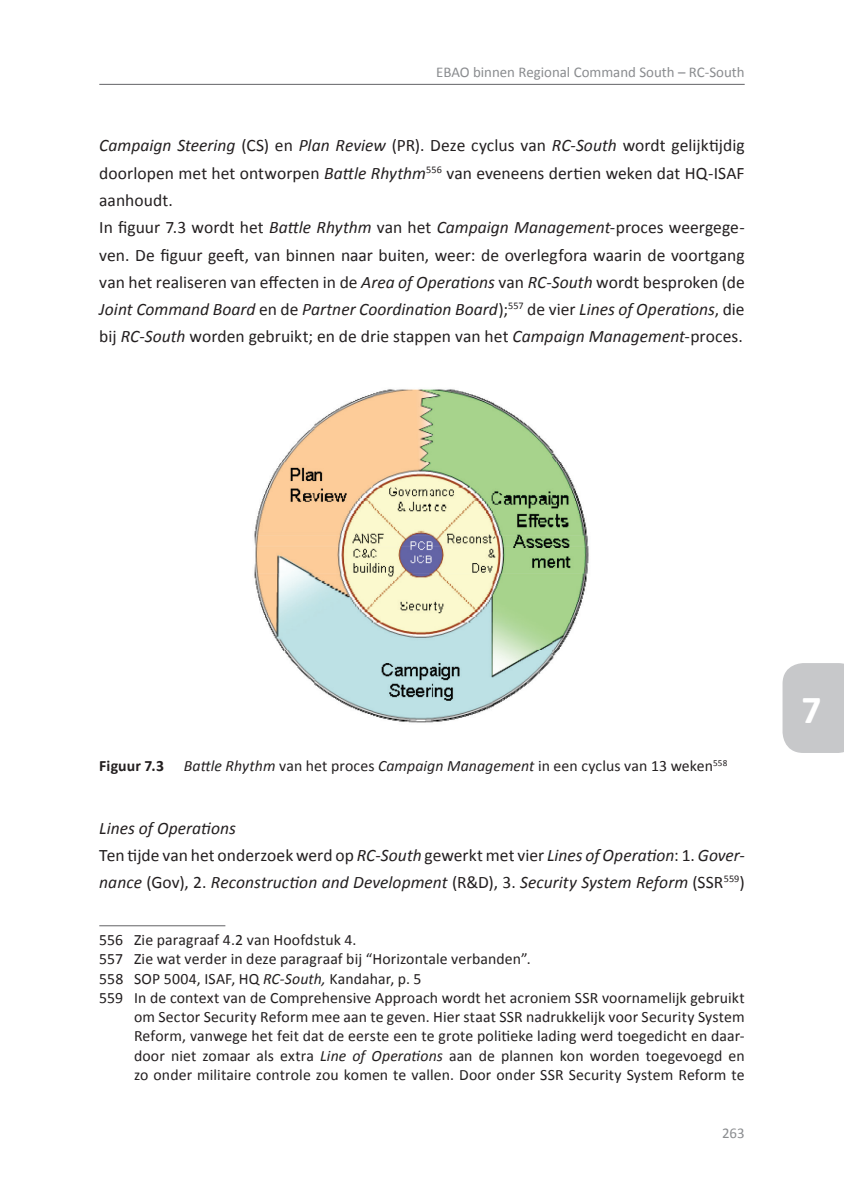
<style>
.page{position:relative;width:844px;height:1191px;background:#fff}
.page>*{position:absolute;margin:0;border:0;box-sizing:border-box;transform-origin:0 0}
.t1{font:700 39.73px "Calibri";color:#fff}
.t2{font:17.5px/27.3px "Calibri";letter-spacing:.005em;color:#231f20}
.t3{font:italic 17.5px/27.3px "Calibri";color:#231f20}
.t4{font:15.75px "Calibri";letter-spacing:.005em;color:#231f20}
.t5{font:14.88px "Calibri";color:#8a8c8f}
.s1{font-style:italic}
.s2{font-weight:700}
.s3{font-style:normal}
</style>
<div class="page">
<div style="left:782px;top:663px;width:61px;height:90px;background:#c7c8ca"></div>
<hr style="left:99px;top:84px;width:645px;height:1px;background:#636366">
<img style="left:254px;top:389px;width:335px;height:334px">
<hr style="left:99px;top:925px;width:126px;height:1px;background:#636366">
<p class="t5" style="left:436px;top:63px;width:310px">EBAO binnen Regional Command South – RC-South</p>
<p class="t2" style="left:99px;top:131px;width:646px"><span class="s1">Campaign Steering</span> (CS) en <span class="s1">Plan Review</span> (PR). Deze cyclus van <span class="s1">RC-South</span> wordt gelijktijdig doorlopen met het ontworpen <span class="s1">Battle Rhythm</span><sup>556</sup> van eveneens dertien weken dat HQ-ISAF aanhoudt.<br>In figuur 7.3 wordt het <span class="s1">Battle Rhythm</span> van het <span class="s1">Campaign Management-</span>proces weergege&shy;ven. De figuur geeft, van binnen naar buiten, weer: de overlegfora waarin de voortgang van het realiseren van effecten in de <span class="s1">Area of Operations</span> van <span class="s1">RC-South</span> wordt besproken (de <span class="s1">Joint Command Board</span> en de <span class="s1">Partner Coordination Board</span>);<sup>557</sup> de vier <span class="s1">Lines of Operations</span>, die bij <span class="s1">RC-South</span> worden gebruikt; en de drie stappen van het <span class="s1">Campaign Management-</span>proces.</p>
<p class="t4" style="left:99px;top:756px;width:629px"><span class="s2">Figuur 7.3</span> <span class="s1">Battle Rhythm</span> van het proces <span class="s1">Campaign Management</span> in een cyclus van 13 weken<sup>558</sup></p>
<p class="t3" style="left:99px;top:813px;width:646px">Lines of Operations<br><span class="s3">Ten tijde van het onderzoek werd op</span> RC-South <span class="s3">gewerkt met vier</span> Lines of Operation<span class="s3">: 1.</span> Gover&shy;nance <span class="s3">(Gov), 2.</span> Reconstruction and Development <span class="s3">(R&amp;D), 3.</span> Security System Reform <span class="s3">(SSR</span><sup>559</sup><span class="s3">)</span></p>
<p class="t4" style="left:99px;top:930px;width:259px">556 Zie paragraaf 4.2 van Hoofdstuk 4.</p>
<p class="t4" style="left:99px;top:949px;width:433px">557 Zie wat verder in deze paragraaf bij “Horizontale verbanden”.</p>
<p class="t4" style="left:99px;top:968px;width:324px">558 SOP 5004, ISAF, HQ <span class="s1">RC-South,</span> Kandahar, p. 5</p>
<p class="t4" style="left:99px;top:987px;width:646px">559 In de context van de Comprehensive Approach wordt het acroniem SSR voornamelijk gebruikt</p>
<p class="t4" style="left:134px;top:1007px;width:612px">om Sector Security Reform mee aan te geven. Hier staat SSR nadrukkelijk voor Security System</p>
<p class="t4" style="left:134px;top:1026px;width:612px">Reform, vanwege het feit dat de eerste een te grote politieke lading werd toegedicht en daar-</p>
<p class="t4" style="left:134px;top:1045px;width:612px">door niet zomaar als extra <span class="s1">Line of Operations</span> aan de plannen kon worden toegevoegd en</p>
<p class="t4" style="left:134px;top:1064px;width:612px">zo onder militaire controle zou komen te vallen. Door onder SSR Security System Reform te</p>
<p class="t5" style="left:721px;top:1123px;width:24px">263</p>
<h1 class="t1" style="left:801px;top:685px;width:22px">7</h1>
</div>
